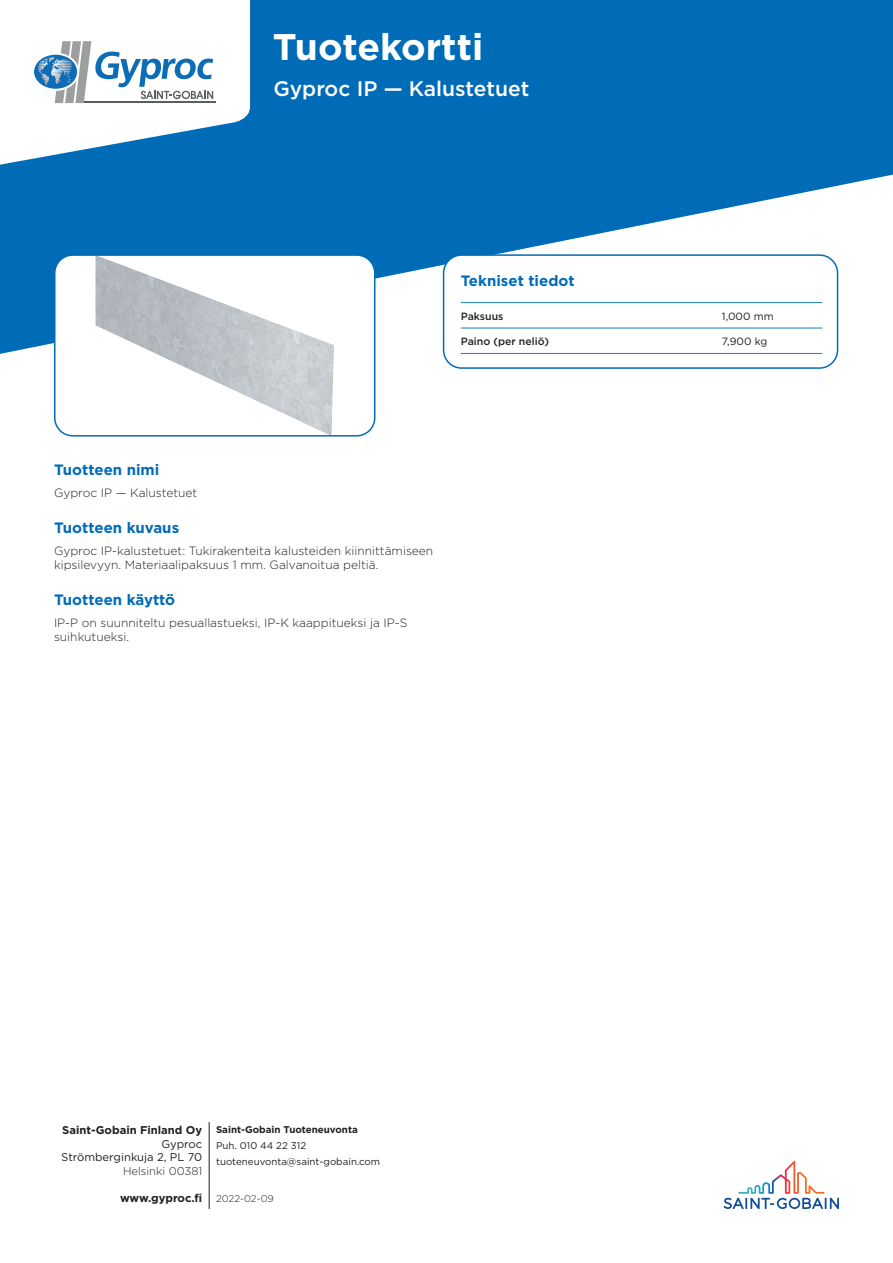
<style>
.page{position:relative;width:893px;height:1263px;background:#fff}
.page>*{position:absolute;margin:0;border:0;box-sizing:border-box;transform-origin:0 0}
.t1{font:700 37.05px "Gotham";color:#fff}
.Header_Name{font:500 21px "Gotham";color:#fff}
.Longname{font:700 15px "Gotham";color:#006cb7}
.header_1{font:700 15px "Gotham";color:#006cb7}
.Shortname{font:300 12px/14.4px "Gotham";color:#231f20}
.t2{font:700 11.25px "Gotham";color:#231f20}
.t3{font:11.25px/13.5px "Gotham";color:#231f20;text-align:right}
.t4{font:300 11.25px "Gotham";color:#231f20}
.column_1{font:500 10.5px "Gotham";color:#231f20}
.column_2{font:10.5px "Gotham";color:#231f20}
.t5{font:9.75px/16.2px "Gotham";color:#231f20}
.t6{font:700 9.75px "Gotham";color:#231f20}
.t7{font:300 9.75px "Gotham";color:#231f20}
</style>
<div class="page">
<svg style="left:0;top:0;width:893px;height:354px;background:#227fc0"></svg>
<hr style="left:209px;top:1122px;width:1px;height:87px;background:#231f20">
<svg style="left:724px;top:1161px;width:115px;height:48px"></svg>
<svg style="left:0;top:0;width:250px;height:170px"></svg>
<svg style="left:55px;top:255px;width:320px;height:181px"></svg>
<img style="left:96px;top:257px;width:50px;height:92px">
<div style="left:54px;top:254px;width:321px;height:183px;border:2px solid #006cb7;border-radius:18px"></div>
<div style="left:444px;top:255px;width:393px;height:113px;background:#fff;border-radius:18px"></div>
<hr style="left:461px;top:302px;width:255px;height:1px;background:#197cc1">
<hr style="left:716px;top:302px;width:106px;height:1px;background:#197cc1">
<hr style="left:461px;top:328px;width:255px;height:1px;background:#197cc1">
<hr style="left:461px;top:353px;width:255px;height:1px;background:#197cc1">
<hr style="left:716px;top:328px;width:106px;height:1px;background:#197cc1">
<hr style="left:716px;top:353px;width:106px;height:1px;background:#197cc1">
<div style="left:443px;top:254px;width:395px;height:115px;border:2px solid #006cb7;border-radius:18px"></div>
<h1 class="t1" style="left:273px;top:22px;width:212px">Tuotekortti</h1>
<p class="Header_Name" style="left:273px;top:75px;width:258px">Gyproc IP — Kalustetuet</p>
<p class="header_1" style="left:461px;top:270px;width:115px">Tekniset tiedot</p>
<p class="column_1" style="left:461px;top:309px;width:44px">Paksuus</p>
<p class="column_2" style="left:722px;top:309px;width:53px">1,000 mm</p>
<p class="column_1" style="left:461px;top:334px;width:90px">Paino (per neliö)</p>
<p class="column_2" style="left:722px;top:334px;width:47px">7,900 kg</p>
<p class="Longname" style="left:54px;top:460px;width:107px">Tuotteen nimi</p>
<p class="Shortname" style="left:54px;top:485px;width:145px">Gyproc IP — Kalustetuet</p>
<p class="Longname" style="left:54px;top:517px;width:127px">Tuotteen kuvaus</p>
<p class="Shortname" style="left:54px;top:543px;width:381px">Gyproc IP-kalustetuet: Tukirakenteita kalusteiden kiinnittämiseen kipsilevyyn. Materiaalipaksuus 1 mm. Galvanoitua peltiä.</p>
<p class="Longname" style="left:54px;top:590px;width:123px">Tuotteen käyttö</p>
<p class="Shortname" style="left:54px;top:615px;width:355px">IP-P on suunniteltu pesuallastueksi, IP-K kaappitueksi ja IP-S suihkutueksi.</p>
<p class="t2" style="left:62px;top:1123px;width:141px">Saint-Gobain Finland Oy</p>
<p class="t3" style="left:61px;top:1137px;width:143px">Gyproc<br>Strömberginkuja 2, PL 70</p>
<p class="t4" style="left:123px;top:1163px;width:81px">Helsinki 00381</p>
<p class="t2" style="left:120px;top:1190px;width:84px">www.gyproc.fi</p>
<p class="t6" style="left:216px;top:1123px;width:143px">Saint-Gobain Tuoteneuvonta</p>
<p class="t5" style="left:216px;top:1137px;width:166px">Puh. 010 44 22 312 tuoteneuvonta@saint-gobain.com</p>
<p class="t7" style="left:216px;top:1192px;width:59px">2022-02-09</p>
</div>
